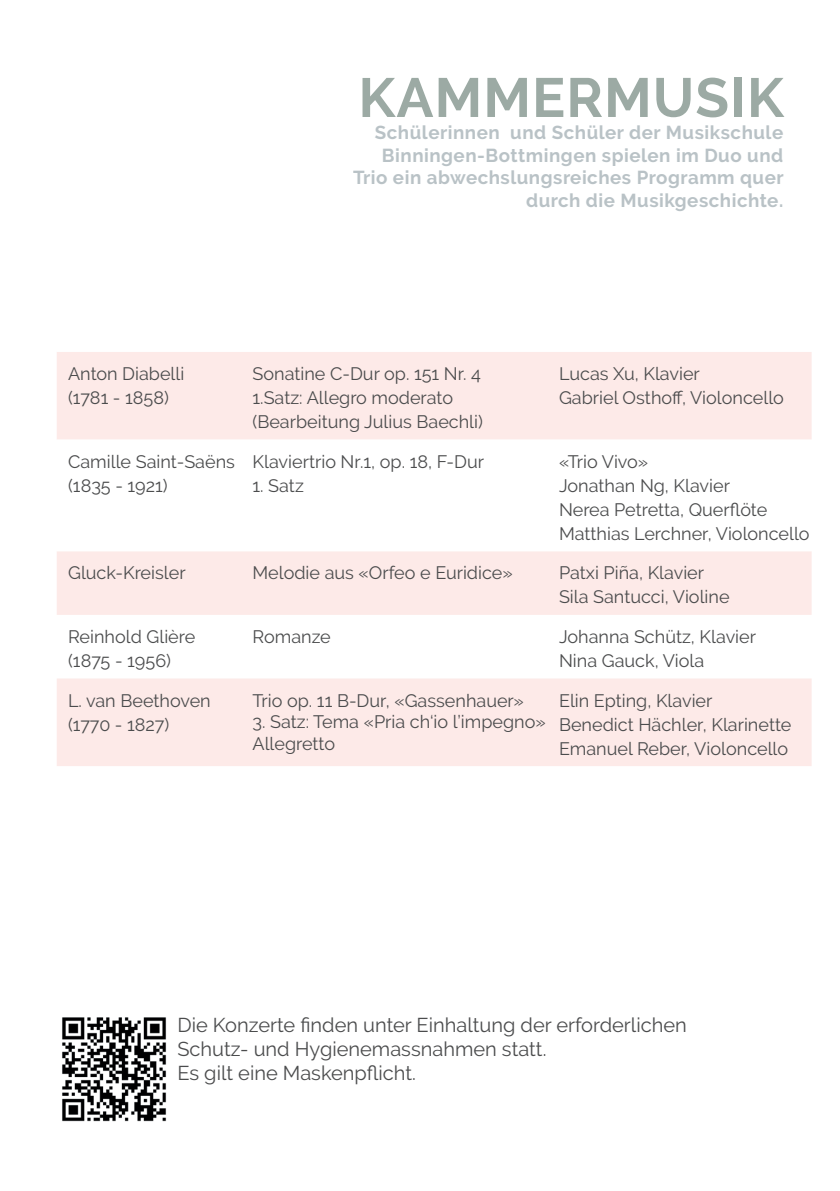
<style>
.page{position:relative;width:840px;height:1191px;background:#fff}
.page>*{position:absolute;margin:0;border:0;box-sizing:border-box;transform-origin:0 0}
.t1{font:700 55px "Raleway";letter-spacing:.02em;color:#9caaa4}
.t2{font:20px/24px "Raleway";color:#4b4c4d}
.t3{font:700 18.8px/22.4px "Raleway";letter-spacing:.025em;color:#b9c2c6;text-align:right}
.t4{font:18px/24px "Raleway";color:#4b4c4d}
</style>
<div class="page">
<svg style="left:57px;top:352px;width:754px;height:414px;fill:#fdeae8"></svg>
<svg style="left:57px;top:439px;width:754px;height:112px"></svg>
<img style="left:62px;top:1017px;width:105px;height:105px">
<h1 class="t1" style="left:358px;top:66px;width:426px">KAMMERMUSIK</h1>
<p class="t3" style="left:353px;top:122px;width:432px">Schülerinnen und Schüler der Musikschule Binningen-Bottmingen spielen im Duo und Trio ein abwechslungsreiches Programm quer durch die Musikgeschichte.</p>
<p class="t4" style="left:68px;top:362px;width:118px">Anton Diabelli (1781 - 1858)</p>
<p class="t4" style="left:252px;top:362px;width:232px">Sonatine C-Dur op. 151 Nr. 4<br>1.Satz: Allegro moderato (Bearbeitung Julius Baechli)</p>
<p class="t4" style="left:558px;top:362px;width:226px">Lucas Xu, Klavier<br>Gabriel Osthoff, Violoncello</p>
<p class="t4" style="left:68px;top:449px;width:168px">Camille Saint-Saëns (1835 - 1921)</p>
<p class="t4" style="left:252px;top:449px;width:233px">Klaviertrio Nr.1, op. 18, F-Dur</p>
<p class="t4" style="left:558px;top:449px;width:252px">«Trio Vivo»<br>Jonathan Ng, Klavier<br>Nerea Petretta, Querflöte<br>Matthias Lerchner, Violoncello</p>
<p class="t4" style="left:252px;top:473px;width:53px">1. Satz</p>
<p class="t4" style="left:68px;top:561px;width:119px">Gluck-Kreisler</p>
<p class="t4" style="left:252px;top:561px;width:261px">Melodie aus «Orfeo e Euridice»</p>
<p class="t4" style="left:558px;top:561px;width:172px">Patxi Piña, Klavier<br>Sila Santucci, Violine</p>
<p class="t4" style="left:68px;top:624px;width:129px">Reinhold Glière (1875 - 1956)</p>
<p class="t4" style="left:252px;top:624px;width:80px">Romanze</p>
<p class="t4" style="left:558px;top:624px;width:198px">Johanna Schütz, Klavier<br>Nina Gauck, Viola</p>
<p class="t4" style="left:68px;top:688px;width:144px">L. van Beethoven (1770 - 1827)</p>
<p class="t4" style="left:252px;top:688px;width:273px">Trio op. 11 B-Dur, «Gassenhauer»</p>
<p class="t4" style="left:558px;top:688px;width:234px">Elin Epting, Klavier<br>Benedict Hächler, Klarinette<br>Emanuel Reber, Violoncello</p>
<p class="t4" style="left:252px;top:711px;width:294px;line-height:21.6px">3. Satz: Tema «Pria ch‘io l’impegno»<br>Allegretto</p>
<p class="t2" style="left:177px;top:1013px;width:510px">Die Konzerte finden unter Einhaltung der erforderlichen<br>Schutz- und Hygienemassnahmen statt.<br>Es gilt eine Maskenpflicht.</p>
</div>
